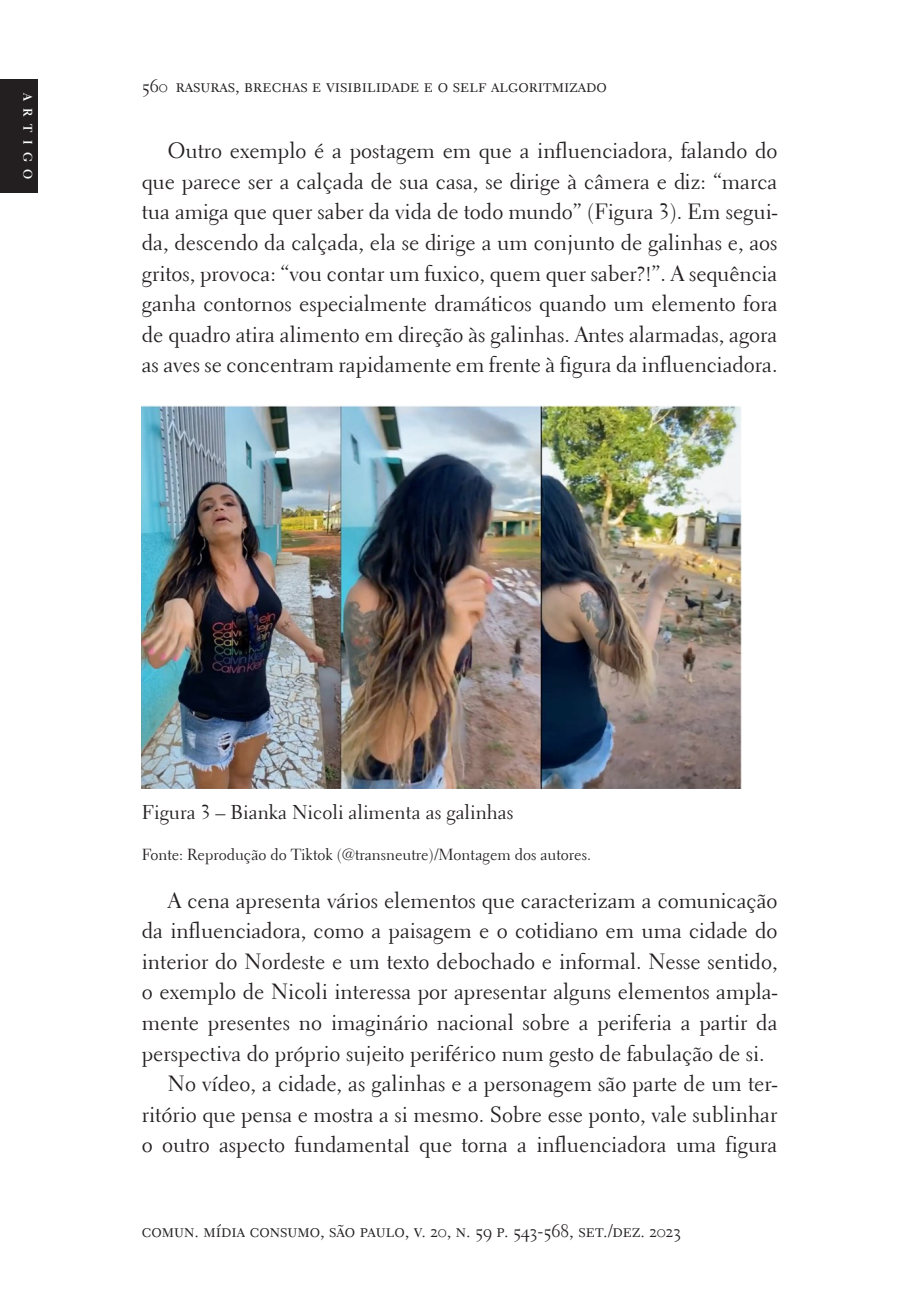
<style>
.page{position:relative;width:908px;height:1304px;background:#fff}
.page>*{position:absolute;margin:0;border:0;box-sizing:border-box;transform-origin:0 0}
.Corpo{font:22px/30.6px "Electra LH";color:#231f20;text-align:justify}
.Legenda_figura{font:20px "Electra LH";color:#231f20}
.t1{font:18px "Electra LH Regular SC";color:#231f20}
.Fonte_figura{font:16px "Electra LH";color:#231f20}
.t2{font:700 12.4px "Electra LH";color:#fff}
</style>
<div class="page">
<div style="left:0;top:79px;width:38px;height:114px;background:#231f20"></div>
<img style="left:142px;top:406px;width:599px;height:383px">
<p class="t2" style="left:35px;top:93px;width:88px;rotate:90deg">ARTIGO</p>
<p class="t1" style="left:142px;top:75px;width:466px">560 rasuras, brechas e visibilidade e o self algoritmizado</p>
<p class="Corpo" style="left:142px;top:135px;width:637px;text-indent:26px">Outro exemplo é a postagem em que a influenciadora, falando do que parece ser a calçada de sua casa, se dirige à câmera e diz: “marca tua amiga que quer saber da vida de todo mundo” (Figura 3). Em segui&shy;da, descendo da calçada, ela se dirige a um conjunto de galinhas e, aos gritos, provoca: “vou contar um fuxico, quem quer saber?!”. A sequência ganha contornos especialmente dramáticos quando um elemento fora de quadro atira alimento em direção às galinhas. Antes alarmadas, agora as aves se concentram rapidamente em frente à figura da influenciadora.</p>
<p class="Legenda_figura" style="left:142px;top:800px;width:373px">Figura 3 – Bianka Nicoli alimenta as galinhas</p>
<p class="Fonte_figura" style="left:142px;top:845px;width:450px">Fonte: Reprodução do Tiktok (@transneutre)/Montagem dos autores.</p>
<p class="Corpo" style="left:142px;top:885px;width:637px;text-indent:26px">A cena apresenta vários elementos que caracterizam a comunicação da influenciadora, como a paisagem e o cotidiano em uma cidade do interior do Nordeste e um texto debochado e informal. Nesse sentido, o exemplo de Nicoli interessa por apresentar alguns elementos ampla&shy;mente presentes no imaginário nacional sobre a periferia a partir da perspectiva do próprio sujeito periférico num gesto de fabulação de si.</p>
<p class="Corpo" style="left:142px;top:1068px;width:636px;text-indent:26px">No vídeo, a cidade, as galinhas e a personagem são parte de um ter&shy;ritório que pensa e mostra a si mesmo. Sobre esse ponto, vale sublinhar o outro aspecto fundamental que torna a influenciadora uma figura</p>
<p class="t1" style="left:142px;top:1220px;width:540px">comun. mídia consumo, são paulo, v. 20, n. 59 p. 543-568, set./dez. 2023</p>
</div>
